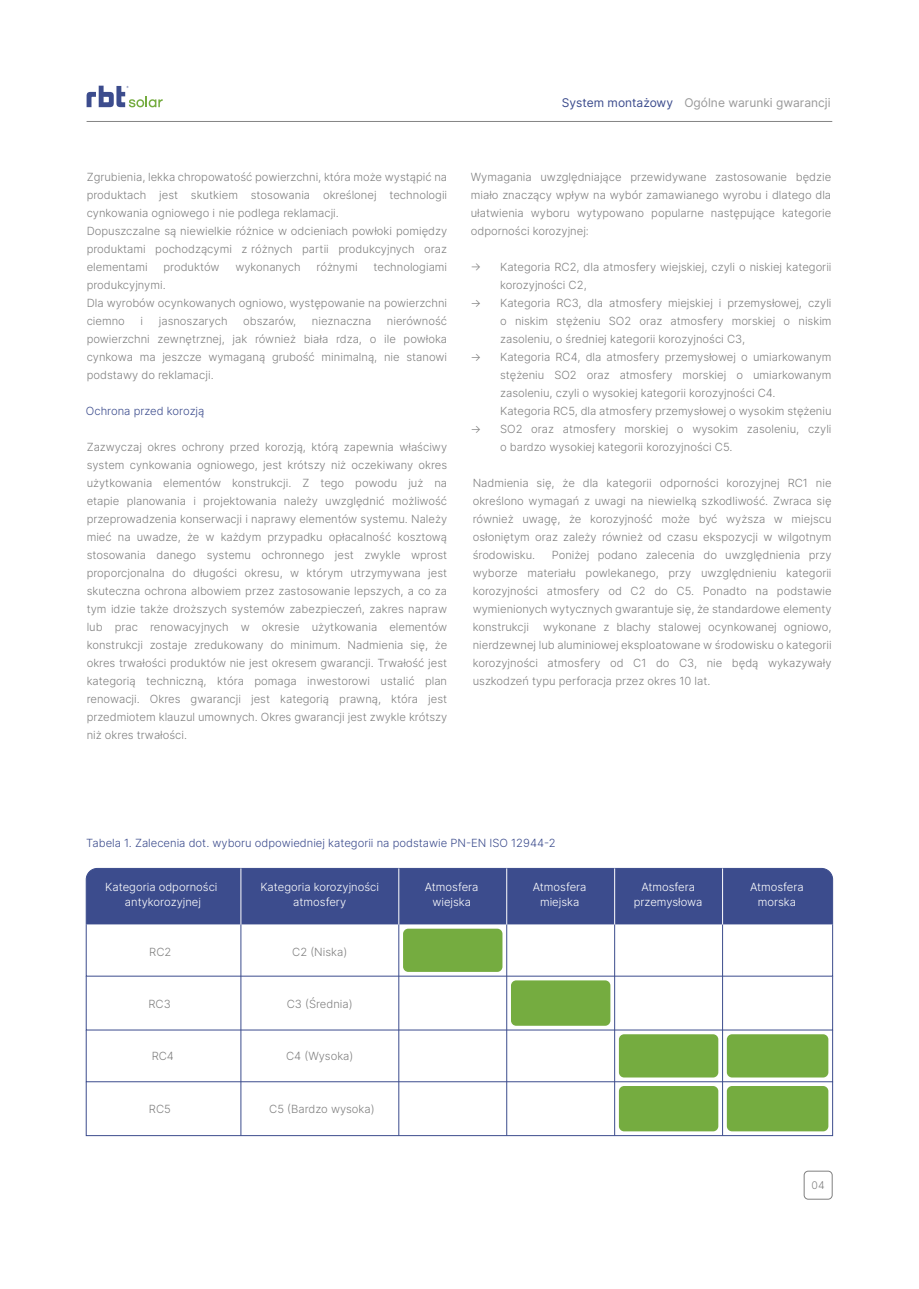
<style>
.page{position:relative;width:919px;height:1289px;background:#fff}
.page>*{position:absolute;margin:0;border:0;box-sizing:border-box;transform-origin:0 0}
.t1{font:12px "Inter";color:#999}
.t2{font:300 11.25px/18px "Inter";color:#808080;text-align:justify}
.t3{font:300 11.25px/15px "Inter";color:#fff;text-align:center}
.t4{font:300 11.25px "Inter";color:#3c4c8d}
.t5{font:300 10.5px "Inter";color:#808080}
.s1{color:#3c4c8d}
</style>
<div class="page">
<svg style="left:87px;top:86px;width:76px;height:21px"></svg>
<hr style="left:87px;top:121px;width:745px;height:1px;background:#858585">
<div style="left:803px;top:1170px;width:29px;height:29px;border:1px solid #808080;border-radius:4px"></div>
<div style="left:86px;top:868px;width:746px;height:56px;background:#3c4c8d"></div>
<div style="left:86px;top:1081px;width:746px;height:54px;border:1px solid #3c4c8d"></div>
<hr style="left:241px;top:924px;width:1px;height:211px;background:#3c4c8d">
<hr style="left:398px;top:924px;width:1px;height:211px;background:#3c4c8d">
<hr style="left:506px;top:924px;width:1px;height:211px;background:#3c4c8d">
<hr style="left:614px;top:924px;width:1px;height:211px;background:#3c4c8d">
<hr style="left:722px;top:924px;width:1px;height:211px;background:#3c4c8d">
<hr style="left:241px;top:868px;width:1px;height:56px;background:#fff">
<hr style="left:398px;top:868px;width:1px;height:56px;background:#fff">
<hr style="left:506px;top:868px;width:1px;height:56px;background:#fff">
<hr style="left:614px;top:868px;width:1px;height:56px;background:#fff">
<hr style="left:722px;top:868px;width:1px;height:56px;background:#fff">
<div style="left:403px;top:928px;width:99px;height:43px;background:#75ac40;border-radius:5px"></div>
<div style="left:511px;top:980px;width:99px;height:45px;background:#75ac40;border-radius:5px"></div>
<div style="left:619px;top:1034px;width:99px;height:43px;background:#75ac40;border-radius:5px"></div>
<div style="left:726px;top:1034px;width:102px;height:43px;background:#75ac40;border-radius:5px"></div>
<div style="left:619px;top:1085px;width:99px;height:46px;background:#75ac40;border-radius:5px"></div>
<div style="left:726px;top:1085px;width:102px;height:46px;background:#75ac40;border-radius:5px"></div>
<p class="t1" style="left:562px;top:94px;width:270px"><span class="s1">System montażowy</span> Ogólne warunki gwarancji</p>
<p class="t2" style="left:87px;top:168px;width:362px;text-align:left">Zgrubienia, lekka chropowatość powierzchni, która może wystąpić na produktach jest skutkiem stosowania określonej technologii cynkowania ogniowego i nie podlega reklamacji.<br>Dopuszczalne są niewielkie różnice w odcieniach powłoki pomiędzy produktami pochodzącymi z różnych partii produkcyjnych oraz elementami</p>
<p class="t2" style="left:163px;top:258px;width:57px">produktów</p>
<p class="t2" style="left:235px;top:258px;width:67px">wykonanych</p>
<p class="t2" style="left:316px;top:258px;width:43px">różnymi</p>
<p class="t2" style="left:373px;top:258px;width:75px">technologiami</p>
<p class="t2" style="left:87px;top:276px;width:362px;text-align:left">produkcyjnymi.<br>Dla wyrobów ocynkowanych ogniowo, występowanie na powierzchni ciemno</p>
<p class="t2" style="left:87px;top:312px;width:362px;text-indent:300px">nierówność powierzchni zewnętrznej, jak również biała rdza, o ile powłoka cynkowa ma jeszcze wymaganą grubość minimalną, nie stanowi podstawy do reklamacji.</p>
<p class="t2" style="left:140px;top:312px;width:4px">i</p>
<p class="t2" style="left:159px;top:312px;width:70px">jasnoszarych</p>
<p class="t2" style="left:243px;top:312px;width:55px">obszarów,</p>
<p class="t2" style="left:312px;top:312px;width:61px">nieznaczna</p>
<p class="t4" style="left:86px;top:403px;width:120px">Ochrona przed korozją</p>
<p class="t2" style="left:87px;top:438px;width:362px">Zazwyczaj okres ochrony przed korozją, którą zapewnia właściwy system cynkowania ogniowego, jest krótszy niż oczekiwany okres użytkowania elementów konstrukcji. Z tego powodu już na etapie planowania i projektowania należy uwzględnić możliwość przeprowadzenia konserwacji i naprawy elementów systemu. Należy mieć na uwadze, że w każdym przypadku opłacalność kosztową stosowania danego systemu ochronnego jest zwykle wprost proporcjonalna do długości okresu, w którym utrzymywana jest skuteczna ochrona albowiem przez zastosowanie lepszych, a co za tym idzie także droższych systemów zabezpieczeń, zakres napraw lub prac renowacyjnych w okresie użytkowania elementów konstrukcji zostaje zredukowany do minimum. Nadmienia się, że okres trwałości produktów nie jest okresem gwarancji. Trwałość jest kategorią techniczną, która pomaga inwestorowi ustalić plan renowacji. Okres gwarancji jest kategorią prawną, która jest przedmiotem klauzul umownych. Okres gwarancji jest zwykle krótszy niż okres trwałości.</p>
<p class="t2" style="left:471px;top:168px;width:362px">Wymagania uwzględniające przewidywane zastosowanie będzie miało znaczący wpływ na wybór zamawianego wyrobu i dlatego dla ułatwienia wyboru wytypowano popularne następujące kategorie odporności korozyjnej:</p>
<p class="t2" style="left:470px;top:257px;width:12px">→</p>
<p class="t2" style="left:470px;top:293px;width:12px">→</p>
<p class="t2" style="left:470px;top:347px;width:12px">→</p>
<p class="t2" style="left:470px;top:419px;width:12px">→</p>
<p class="t2" style="left:500px;top:257px;width:333px;text-align:left">Kategoria RC2, dla atmosfery wiejskiej, czyli o niskiej kategorii korozyjności C2,<br>Kategoria RC3, dla atmosfery miejskiej i przemysłowej, czyli o niskim stężeniu SO2 oraz atmosfery morskiej o niskim zasoleniu, o średniej kategorii korozyjności C3,<br>Kategoria RC4, dla atmosfery przemysłowej o umiarkowanym stężeniu SO2 oraz atmosfery morskiej o umiarkowanym zasoleniu, czyli o wysokiej kategorii korozyjności C4.<br>Kategoria RC5, dla atmosfery przemysłowej o wysokim stężeniu SO2 oraz atmosfery morskiej o wysokim zasoleniu, czyli o bardzo wysokiej kategorii korozyjności C5.</p>
<p class="t2" style="left:472px;top:474px;width:360px">Nadmienia się, że dla kategorii odporności korozyjnej RC1 nie określono wymagań z uwagi na niewielką szkodliwość. Zwraca się również uwagę, że korozyjność może być wyższa w miejscu osłoniętym oraz zależy również od czasu ekspozycji w wilgotnym środowisku.</p>
<p class="t2" style="left:472px;top:546px;width:360px;text-indent:79px">Poniżej podano zalecenia do uwzględnienia przy wyborze materiału powlekanego, przy uwzględnieniu kategorii korozyjności atmosfery od C2 do C5. Ponadto na podstawie wymienionych wytycznych gwarantuje się, że standardowe elementy konstrukcji</p>
<p class="t2" style="left:472px;top:618px;width:360px;text-indent:70px">wykonane z blachy stalowej ocynkowanej ogniowo, nierdzewnej lub aluminiowej eksploatowane w środowisku o kategorii korozyjności atmosfery od C1 do C3, nie będą wykazywały uszkodzeń typu perforacja przez okres 10 lat.</p>
<p class="t4" style="left:86px;top:834px;width:471px">Tabela 1. Zalecenia dot. wyboru odpowiedniej kategorii na podstawie PN-EN ISO 12944-2</p>
<p class="t3" style="left:105px;top:879px;width:114px">Kategoria odporności antykorozyjnej</p>
<p class="t3" style="left:260px;top:879px;width:120px">Kategoria korozyjności atmosfery</p>
<p class="t3" style="left:425px;top:879px;width:55px">Atmosfera wiejska</p>
<p class="t3" style="left:533px;top:879px;width:55px">Atmosfera miejska</p>
<p class="t3" style="left:633px;top:879px;width:70px">Atmosfera przemysłowa</p>
<p class="t3" style="left:750px;top:879px;width:55px">Atmosfera morska</p>
<p class="t2" style="left:149px;top:942px;width:24px">RC2</p>
<p class="t2" style="left:148px;top:994px;width:24px">RC3</p>
<p class="t2" style="left:292px;top:942px;width:57px">C2 (Niska)</p>
<p class="t2" style="left:287px;top:994px;width:67px">C3 (Średnia)</p>
<p class="t2" style="left:152px;top:1046px;width:24px">RC4</p>
<p class="t2" style="left:286px;top:1046px;width:69px">C4 (Wysoka)</p>
<p class="t2" style="left:149px;top:1099px;width:23px">RC5</p>
<p class="t2" style="left:269px;top:1099px;width:107px">C5 (Bardzo wysoka)</p>
<p class="t5" style="left:811px;top:1177px;width:15px">04</p>
</div>
